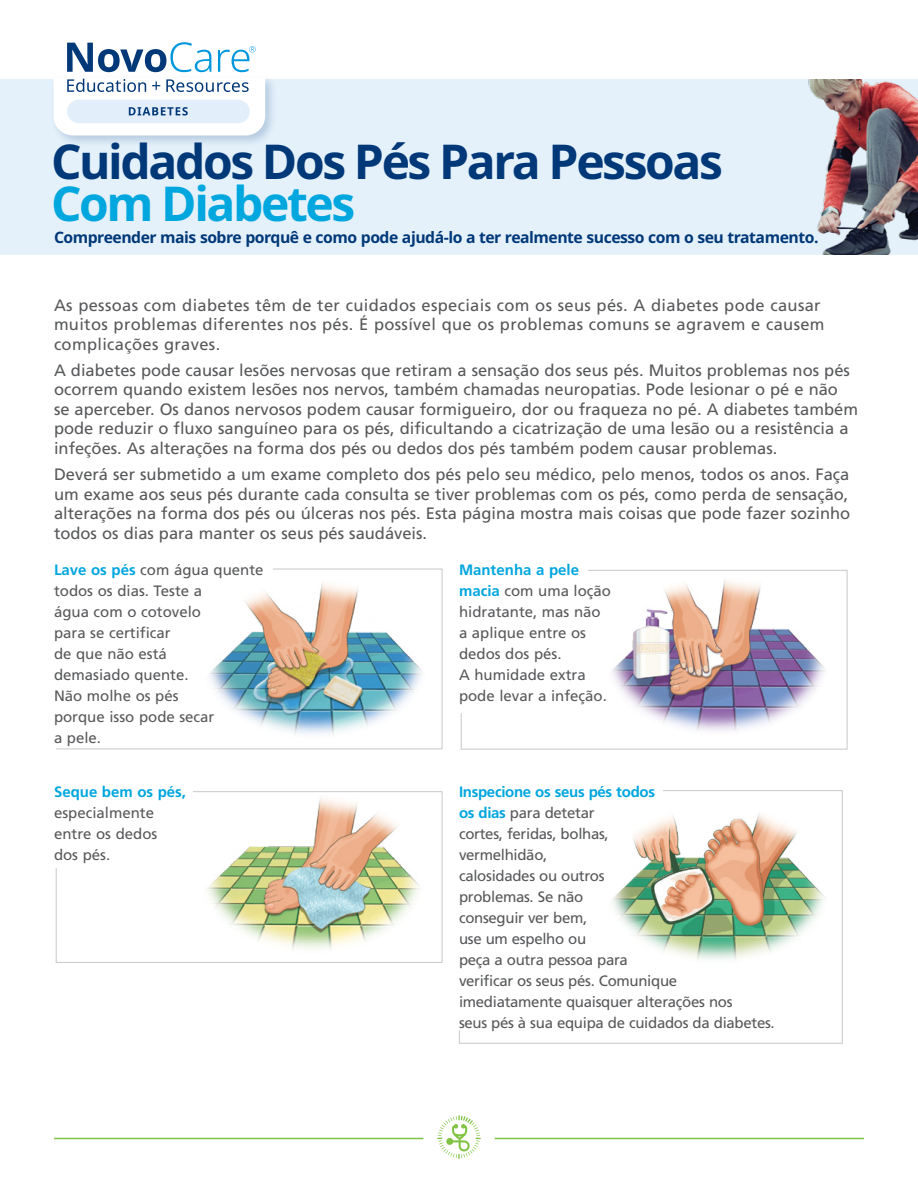
<style>
.page{position:relative;width:918px;height:1188px;background:#fff}
.page>*{position:absolute;margin:0;border:0;box-sizing:border-box;transform-origin:0 0}
.t1{font:700 48px "Apis";letter-spacing:-.05em;color:#003878}
.t2{font:700 48px "Apis";letter-spacing:-.05em;color:#00a6de}
.t3{font:16.5px/19.5px "Frutiger LT Std";color:#58595b}
.t4{font:16.5px/19.5px "Frutiger LT Std";letter-spacing:.02em;color:#58595b}
.t5{font:700 15.75px "Apis";letter-spacing:-.03em;color:#003878}
.t6{font:15px/21px "Frutiger LT Std";color:#58595b}
.t7{font:15px/21px "Frutiger LT Std";letter-spacing:-.02em;color:#58595b}
.t8{font:700 15px "Frutiger LT Std";color:#00a6de}
.s1{font-weight:700;color:#00a6de}
</style>
<div class="page">
<hr style="left:54px;top:1138px;width:369px;height:1px;background:#80c342">
<hr style="left:495px;top:1138px;width:369px;height:1px;background:#80c342">
<svg style="left:437px;top:1115px;width:44px;height:44px"></svg>
<svg style="left:56px;top:568px;width:387px;height:182px"></svg>
<svg style="left:55px;top:791px;width:388px;height:172px"></svg>
<svg style="left:460px;top:570px;width:388px;height:180px"></svg>
<svg style="left:459px;top:790px;width:384px;height:254px"></svg>
<div style="left:0;top:79px;width:918px;height:176px;background:#e4f1fb"></div>
<div style="left:49px;top:74px;width:228px;height:74px;background:#003878;opacity:.2"></div>
<svg style="left:54px;top:42px;width:211px;height:93px"></svg>
<img style="left:808px;top:79px;width:110px;height:176px">
<h1 class="t1" style="left:51px;top:127px;width:673px">Cuidados Dos Pés Para Pessoas</h1>
<h1 class="t2" style="left:51px;top:169px;width:306px">Com Diabetes</h1>
<p class="t5" style="left:54px;top:226px;width:766px">Compreender mais sobre porquê e como pode ajudá-lo a ter realmente sucesso com o seu tratamento.</p>
<p class="t4" style="left:54px;top:295px;width:772px">As pessoas com diabetes têm de ter cuidados especiais com os seus pés. A diabetes pode causar muitos problemas diferentes nos pés. É possível que os problemas comuns se agravem e causem complicações graves.</p>
<p class="t3" style="left:54px;top:361px;width:806px">A diabetes pode causar lesões nervosas que retiram a sensação dos seus pés. Muitos problemas nos pés ocorrem quando existem lesões nos nervos, também chamadas neuropatias. Pode lesionar o pé e não<br>se aperceber. Os danos nervosos podem causar formigueiro, dor ou fraqueza no pé. A diabetes também pode reduzir o fluxo sanguíneo para os pés, dificultando a cicatrização de uma lesão ou a resistência a infeções. As alterações na forma dos pés ou dedos dos pés também podem causar problemas.</p>
<p class="t3" style="left:54px;top:465px;width:798px;text-align:justify">Deverá ser submetido a um exame completo dos pés pelo seu médico, pelo menos, todos os anos. Faça um exame aos seus pés durante cada consulta se tiver problemas com os pés, como perda de sensação, alterações na forma dos pés ou úlceras nos pés. Esta página mostra mais coisas que pode fazer sozinho todos os dias para manter os seus pés saudáveis.</p>
<p class="t6" style="left:54px;top:559px;width:211px"><span class="s1">Lave os pés</span> com água quente todos os dias. Teste a<br>água com o cotovelo<br>para se certificar<br>de que não está<br>demasiado quente.<br>Não molhe os pés<br>porque isso pode secar<br>a pele.</p>
<p class="t8" style="left:54px;top:783px;width:134px">Seque bem os pés,</p>
<p class="t6" style="left:54px;top:802px;width:105px">especialmente entre os dedos dos pés.</p>
<p class="t6" style="left:459px;top:559px;width:154px"><span class="s1">Mantenha a pele macia</span> com uma loção hidratante, mas não a aplique entre os dedos dos pés.<br>A humidade extra pode levar a infeção.</p>
<p class="t7" style="left:459px;top:781px;width:317px"><span class="s1">Inspecione os seus pés todos<br>os dias</span> para detetar<br>cortes, feridas, bolhas,<br>vermelhidão,<br>calosidades ou outros<br>problemas. Se não<br>conseguir ver bem,<br>use um espelho ou<br>peça a outra pessoa para<br>verificar os seus pés. Comunique imediatamente quaisquer alterações nos<br>seus pés à sua equipa de cuidados da diabetes.</p>
</div>
